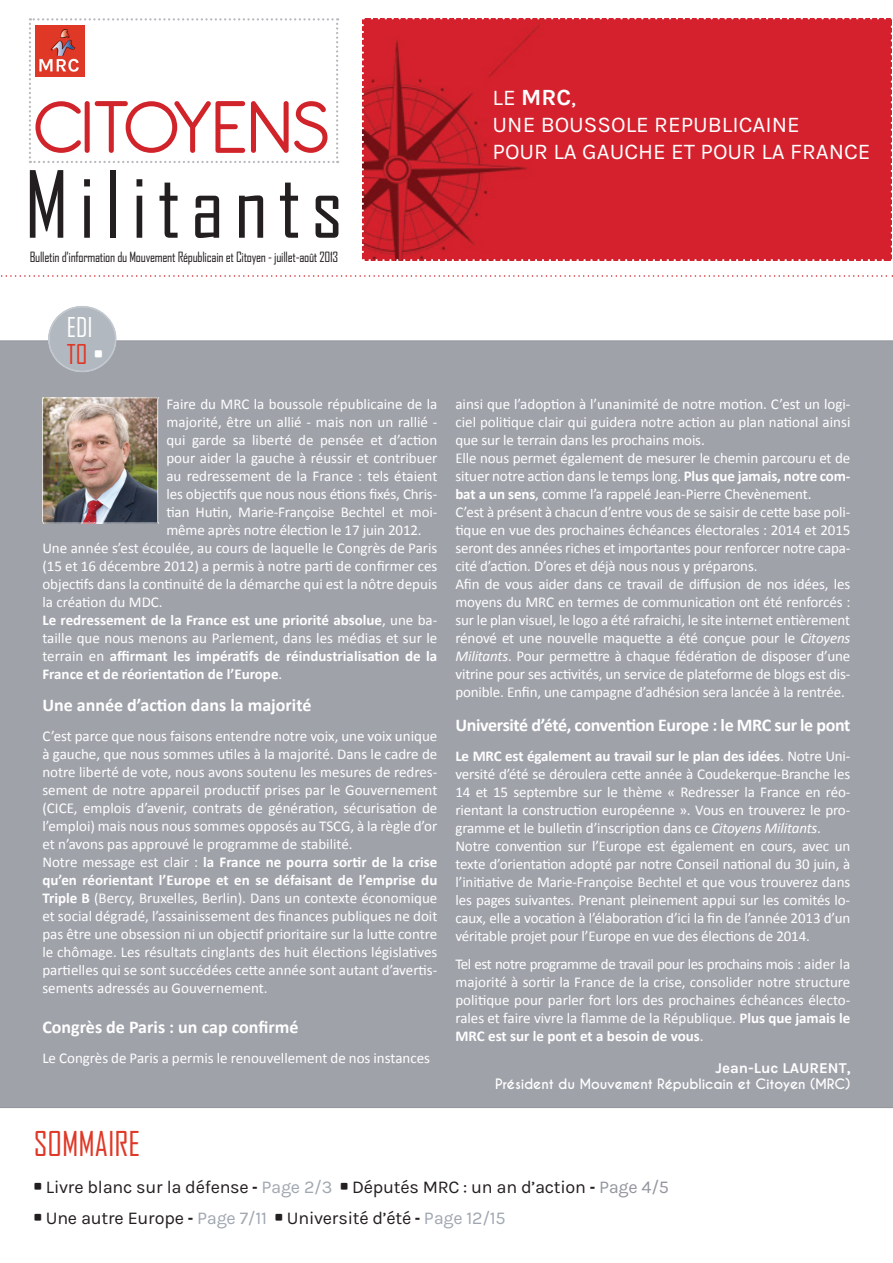
<style>
.page{position:relative;width:893px;height:1263px;background:#fff}
.page>*{position:absolute;margin:0;border:0;box-sizing:border-box;transform-origin:0 0}
.t1{font:88.5px "Agency FB";letter-spacing:.12em;color:#231f20}
.t2{font:81px "Antipasto";letter-spacing:-.015em;color:#d1232a}
.t3{font:32.7px "Agency FB";color:#df3826}
.t4{font:26.1px/26.7px "Agency FB";color:#fff}
.t5{font:700 23.25px "Karla";color:#fff}
.t6{font:22.5px/27px "Karla";color:#fff}
.t7{font:18px "Karla";letter-spacing:-.015em;color:#231f20}
.t8{font:700 18px "Calibri";letter-spacing:-.005em;color:#fff}
.t9{font:15px/18px "Calibri";letter-spacing:-.01em;color:#fff}
.t10{font:700 15px "Calibri";color:#fff}
.t11{font:700 15px "Karla";color:#fff}
.t12{font:13.5px "Agency FB";letter-spacing:-.02em;color:#231f20}
.t13{font:700 13.5px "Caviar Dreams";letter-spacing:-.01em;color:#fff}
.s1{font-weight:400;font-size:22.5px}
.s2{font-weight:400}
.s3{color:#df3826}
.s4{font-size:23.85px}
.s5{font-weight:700}
.s6{font-style:italic}
.s7{font-family:"Agency FB";font-weight:700}
.s8{color:#a0a7b0}
.s9{color:#94969f}
</style>
<div class="page">
<svg style="left:29px;top:18px;width:309px;height:145px"></svg>
<img style="left:35px;top:26px;width:50px;height:51px">
<img style="left:363px;top:18px;width:529px;height:242px">
<svg style="left:362px;top:25px;width:2px;height:235px"></svg>
<svg style="left:370px;top:259px;width:522px;height:2px"></svg>
<svg style="left:891px;top:18px;width:1px;height:235px"></svg>
<svg style="left:363px;top:18px;width:522px;height:1px"></svg>
<svg style="left:1px;top:275px;width:892px;height:2px"></svg>
<div style="left:0;top:341px;width:893px;height:767px;background:#a0a2aa"></div>
<img style="left:42px;top:398px;width:117px;height:126px">
<svg style="left:48px;top:306px;width:69px;height:66px;background:#b9bec4"></svg>
<h2 class="t2" style="left:32px;top:81px;width:300px">CITOYENS</h2>
<h1 class="t1" style="left:24px;top:151px;width:320px">Militants</h1>
<p class="t12" style="left:30px;top:248px;width:310px">Bulletin d’information du Mouvement Républicain et Citoyen - juillet-août 2013</p>
<h3 class="t5" style="left:493px;top:84px;width:85px"><span class="s1">LE</span> MRC<span class="s2">,</span></h3>
<h3 class="t6" style="left:493px;top:112px;width:380px">UNE BOUSSOLE REPUBLICAINE<br>POUR LA GAUCHE ET POUR LA FRANCE</h3>
<h3 class="t4" style="left:67px;top:314px;width:38px">EDI<br><span class="s3">TO</span> <span class="s4">•</span></h3>
<p class="t9" style="left:166px;top:395px;width:272px">Faire du MRC la boussole républicaine de la</p>
<p class="t9" style="left:166px;top:413px;width:272px">majorité, être un allié - mais non un rallié -</p>
<p class="t9" style="left:166px;top:431px;width:272px">qui garde sa liberté de pensée et d’action</p>
<p class="t9" style="left:166px;top:449px;width:272px">pour aider la gauche à réussir et contribuer</p>
<p class="t9" style="left:166px;top:467px;width:272px">au redressement de la France : tels étaient</p>
<p class="t9" style="left:166px;top:485px;width:272px">les objectifs que nous nous étions fixés, Chris-</p>
<p class="t9" style="left:166px;top:503px;width:272px">tian Hutin, Marie-Françoise Bechtel et moi-</p>
<p class="t9" style="left:166px;top:521px;width:257px">même après notre élection le 17 juin 2012.</p>
<p class="t9" style="left:42px;top:539px;width:397px">Une année s’est écoulée, au cours de laquelle le Congrès de Paris</p>
<p class="t9" style="left:42px;top:557px;width:396px">(15 et 16 décembre 2012) a permis à notre parti de confirmer ces</p>
<p class="t9" style="left:42px;top:575px;width:397px">objectifs dans la continuité de la démarche qui est la nôtre depuis</p>
<p class="t9" style="left:42px;top:593px;width:122px">la création du MDC.</p>
<p class="t10" style="left:42px;top:610px;width:397px">Le redressement de la France est une priorité absolue<span class="s2">, une ba-</span></p>
<p class="t9" style="left:42px;top:629px;width:396px">taille que nous menons au Parlement, dans les médias et sur le</p>
<p class="t10" style="left:42px;top:646px;width:396px"><span class="s2">terrain en</span> affirmant les impératifs de réindustrialisation de la</p>
<p class="t10" style="left:42px;top:664px;width:241px">France et de réorientation de l’Europe<span class="s2">.</span></p>
<p class="t8" style="left:42px;top:693px;width:271px">Une année d’action dans la majorité</p>
<p class="t9" style="left:42px;top:727px;width:397px">C’est parce que nous faisons entendre notre voix, une voix unique à gauche, que nous sommes utiles à la majorité. Dans le cadre de notre liberté de vote, nous avons soutenu les mesures de redres&shy;sement de notre appareil productif prises par le Gouvernement (CICE, emplois d’avenir, contrats de génération, sécurisation de l’emploi) mais nous nous sommes opposés au TSCG, à la règle d’or et n’avons pas approuvé le programme de stabilité.<br>Notre message est clair : <span class="s5">la France ne pourra sortir de la crise qu’en réorientant l’Europe et en se défaisant de l’emprise du Triple B</span> (Bercy, Bruxelles, Berlin). Dans un contexte économique et social dégradé, l’assainissement des finances publiques ne doit pas être une obsession ni un objectif prioritaire sur la lutte contre le chômage. Les résultats cinglants des huit élections législatives partielles qui se sont succédées cette année sont autant d’avertis&shy;sements adressés au Gouvernement.</p>
<p class="t8" style="left:42px;top:1015px;width:258px">Congrès de Paris : un cap confirmé</p>
<p class="t9" style="left:42px;top:1049px;width:389px">Le Congrès de Paris a permis le renouvellement de nos instances</p>
<h3 class="t3" style="left:34px;top:1124px;width:108px">SOMMAIRE</h3>
<p class="t9" style="left:455px;top:395px;width:397px">ainsi que l’adoption à l’unanimité de notre motion. C’est un logi&shy;ciel politique clair qui guidera notre action au plan national ainsi que sur le terrain dans les prochains mois.<br>Elle nous permet également de mesurer le chemin parcouru et de situer notre action dans le temps long. <span class="s5">Plus que jamais, notre com&shy;bat a un sens</span>, comme l’a rappelé Jean-Pierre Chevènement.<br>C’est à présent à chacun d’entre vous de se saisir de cette base poli&shy;tique en vue des prochaines échéances électorales : 2014 et 2015 seront des années riches et importantes pour renforcer notre capa&shy;cité d’action. D’ores et déjà nous nous y préparons.<br>Afin de vous aider dans ce travail de diffusion de nos idées, les moyens du MRC en termes de communication ont été renforcés : sur le plan visuel, le logo a été rafraichi, le site internet entièrement rénové et une nouvelle maquette a été conçue pour le <span class="s6">Citoyens Militants</span>. Pour permettre à chaque fédération de disposer d’une vitrine pour ses activités, un service de plateforme de blogs est dis&shy;ponible. Enfin, une campagne d’adhésion sera lancée à la rentrée.</p>
<p class="t8" style="left:455px;top:713px;width:397px">Université d’été, convention Europe : le MRC sur le pont</p>
<p class="t9" style="left:455px;top:746px;width:396px"><span class="s5">Le MRC est également au travail sur le plan des idées</span>. Notre Uni&shy;versité d’été se déroulera cette année à Coudekerque-Branche les 14 et 15 septembre sur le thème « Redresser la France en réo&shy;rientant la construction européenne ». Vous en trouverez le pro&shy;gramme et le bulletin d’inscription dans ce <span class="s6">Citoyens Militants</span>.<br>Notre convention sur l’Europe est également en cours, avec un texte d’orientation adopté par notre Conseil national du 30 juin, à l’initiative de Marie-Françoise Bechtel et que vous trouverez dans les pages suivantes. Prenant pleinement appui sur les comités lo&shy;caux, elle a vocation à l’élaboration d’ici la fin de l’année 2013 d’un véritable projet pour l’Europe en vue des élections de 2014.</p>
<p class="t9" style="left:455px;top:955px;width:397px;text-align:justify">Tel est notre programme de travail pour les prochains mois : aider la majorité à sortir la France de la crise, consolider notre structure politique pour parler fort lors des prochaines échéances électo&shy;rales et faire vivre la flamme de la République. <span class="s5">Plus que jamais le MRC est sur le pont et a besoin de vous</span>.</p>
<p class="t11" style="left:715px;top:1059px;width:137px">Jean-Luc LAURENT,</p>
<p class="t13" style="left:495px;top:1076px;width:357px">Président du Mouvement Républicain et Citoyen (MRC)</p>
<p class="t7" style="left:34px;top:1177px;width:637px"><span class="s7">•</span> Livre blanc sur la défense <span class="s7">-</span> <span class="s8">Page 2/3</span> <span class="s7">•</span> Députés MRC : un an d’action <span class="s7">-</span> <span class="s9">Page 4/5</span></p>
<p class="t7" style="left:34px;top:1208px;width:473px"><span class="s7">•</span> Une autre Europe <span class="s7">-</span> <span class="s8">Page 7/11</span> <span class="s7">•</span> Université d’été <span class="s7">-</span> <span class="s8">Page 12/15</span></p>
</div>
